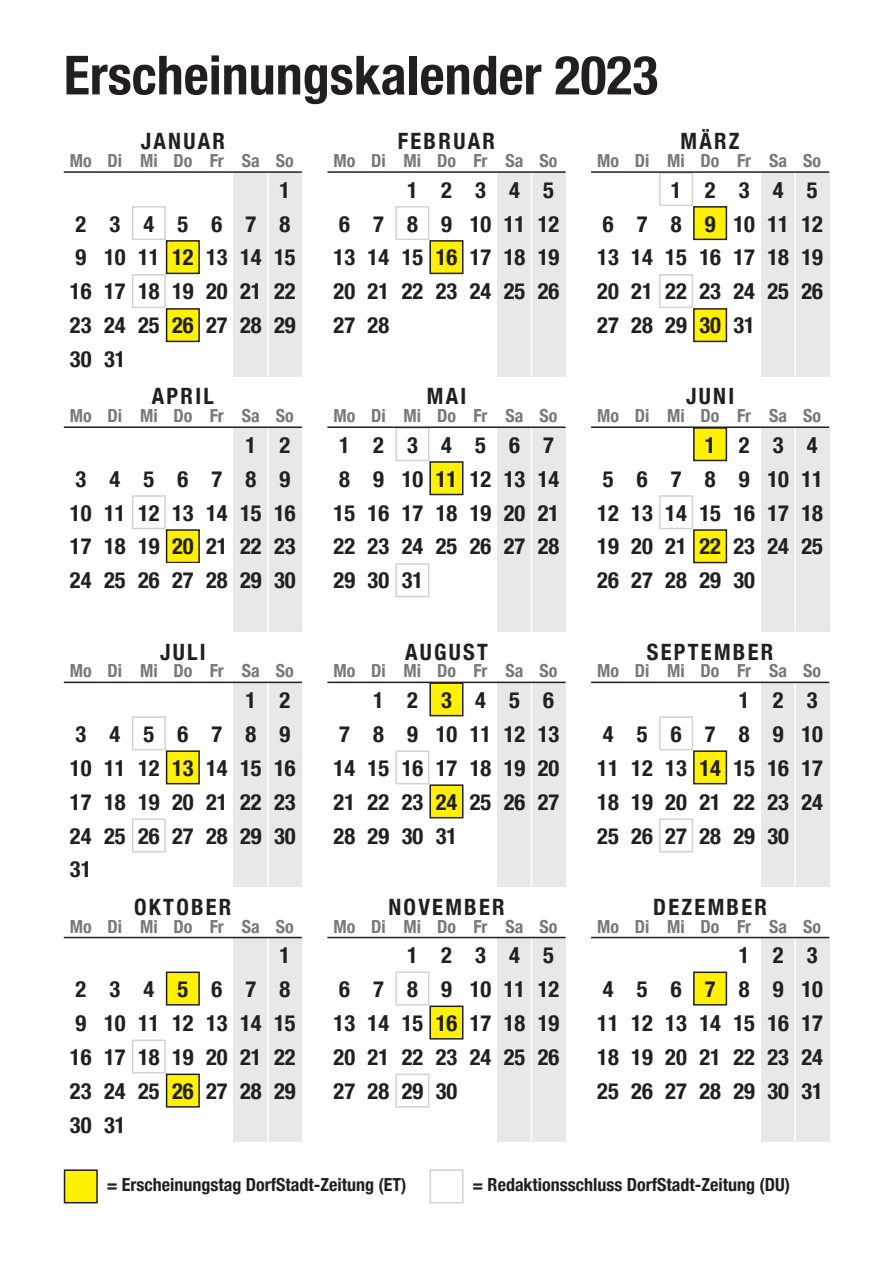
<style>
.page{position:relative;width:893px;height:1263px;background:#fff}
.page>*{position:absolute;margin:0;border:0;box-sizing:border-box;transform-origin:0 0}
.t1{font:700 condensed 54px "Helvetica Neue";color:#231f20}
.t2{font:700 condensed 22.5px/33.9px "Helvetica Neue";color:#231f20}
.t3{font:700 condensed 22.5px "Helvetica Neue";letter-spacing:.1em;color:#231f20}
.t4{font:700 condensed 18px "Helvetica Neue";color:#76787b}
.t5{font:700 condensed 18px "Helvetica Neue";color:#231f20}
</style>
<div class="page">
<div style="left:234px;top:172px;width:68px;height:204px;background:#e7e8e9"></div>
<div style="left:167px;top:241px;width:32px;height:32px;background:#fff101"></div>
<div style="left:166px;top:240px;width:34px;height:34px;border:2px solid #231f20"></div>
<div style="left:167px;top:309px;width:32px;height:32px;background:#fff101"></div>
<div style="left:166px;top:308px;width:34px;height:34px;border:2px solid #231f20"></div>
<svg style="left:132px;top:206px;width:35px;height:103px"></svg>
<hr style="left:267px;top:172px;width:2px;height:204px;background:#fff">
<hr style="left:64px;top:171px;width:238px;height:2px;background:#231f20">
<div style="left:497px;top:172px;width:69px;height:204px;background:#e7e8e9"></div>
<div style="left:430px;top:241px;width:33px;height:32px;background:#fff101"></div>
<div style="left:429px;top:240px;width:34px;height:34px;border:2px solid #231f20"></div>
<div style="left:395px;top:206px;width:34px;height:34px;border:2px solid #d1d2d4"></div>
<hr style="left:531px;top:172px;width:1px;height:204px;background:#fff">
<hr style="left:327px;top:171px;width:239px;height:2px;background:#231f20">
<div style="left:761px;top:172px;width:68px;height:204px;background:#e7e8e9"></div>
<div style="left:694px;top:207px;width:32px;height:32px;background:#fff101"></div>
<div style="left:693px;top:206px;width:34px;height:34px;border:2px solid #231f20"></div>
<div style="left:694px;top:309px;width:32px;height:32px;background:#fff101"></div>
<div style="left:693px;top:308px;width:34px;height:34px;border:2px solid #231f20"></div>
<svg style="left:659px;top:173px;width:35px;height:136px"></svg>
<hr style="left:794px;top:172px;width:2px;height:204px;background:#fff">
<hr style="left:591px;top:171px;width:238px;height:2px;background:#231f20">
<div style="left:234px;top:427px;width:68px;height:204px;background:#e7e8e9"></div>
<div style="left:167px;top:530px;width:32px;height:32px;background:#fff101"></div>
<div style="left:166px;top:529px;width:34px;height:34px;border:2px solid #231f20"></div>
<div style="left:132px;top:495px;width:34px;height:34px;border:2px solid #d1d2d4"></div>
<hr style="left:267px;top:427px;width:2px;height:204px;background:#fff">
<hr style="left:64px;top:426px;width:238px;height:2px;background:#231f20">
<div style="left:497px;top:427px;width:69px;height:204px;background:#e7e8e9"></div>
<div style="left:430px;top:462px;width:33px;height:32px;background:#fff101"></div>
<div style="left:429px;top:461px;width:34px;height:34px;border:2px solid #231f20"></div>
<svg style="left:395px;top:428px;width:35px;height:170px"></svg>
<hr style="left:531px;top:427px;width:1px;height:204px;background:#fff">
<hr style="left:327px;top:426px;width:239px;height:2px;background:#231f20">
<div style="left:761px;top:427px;width:68px;height:204px;background:#e7e8e9"></div>
<div style="left:694px;top:428px;width:32px;height:32px;background:#fff101"></div>
<div style="left:693px;top:427px;width:34px;height:34px;border:2px solid #231f20"></div>
<div style="left:694px;top:530px;width:32px;height:32px;background:#fff101"></div>
<div style="left:693px;top:529px;width:34px;height:34px;border:2px solid #231f20"></div>
<div style="left:659px;top:495px;width:34px;height:34px;border:2px solid #d1d2d4"></div>
<hr style="left:794px;top:427px;width:2px;height:204px;background:#fff">
<hr style="left:591px;top:426px;width:238px;height:2px;background:#231f20">
<div style="left:234px;top:682px;width:68px;height:204px;background:#e7e8e9"></div>
<div style="left:167px;top:751px;width:32px;height:33px;background:#fff101"></div>
<div style="left:166px;top:750px;width:34px;height:34px;border:2px solid #231f20"></div>
<svg style="left:132px;top:716px;width:35px;height:137px"></svg>
<hr style="left:267px;top:682px;width:2px;height:204px;background:#fff">
<hr style="left:64px;top:682px;width:238px;height:1px;background:#231f20">
<div style="left:497px;top:682px;width:69px;height:204px;background:#e7e8e9"></div>
<div style="left:430px;top:683px;width:33px;height:33px;background:#fff101"></div>
<div style="left:429px;top:682px;width:34px;height:34px;border:2px solid #231f20"></div>
<div style="left:430px;top:785px;width:33px;height:33px;background:#fff101"></div>
<div style="left:429px;top:784px;width:34px;height:34px;border:2px solid #231f20"></div>
<div style="left:395px;top:750px;width:34px;height:34px;border:2px solid #d1d2d4"></div>
<hr style="left:531px;top:682px;width:1px;height:204px;background:#fff">
<hr style="left:327px;top:682px;width:239px;height:1px;background:#231f20">
<div style="left:761px;top:682px;width:68px;height:204px;background:#e7e8e9"></div>
<div style="left:694px;top:751px;width:32px;height:33px;background:#fff101"></div>
<div style="left:693px;top:750px;width:34px;height:34px;border:2px solid #231f20"></div>
<svg style="left:659px;top:716px;width:35px;height:137px"></svg>
<hr style="left:794px;top:682px;width:2px;height:204px;background:#fff">
<hr style="left:591px;top:682px;width:238px;height:1px;background:#231f20">
<div style="left:234px;top:937px;width:68px;height:204px;background:#e7e8e9"></div>
<div style="left:167px;top:972px;width:32px;height:33px;background:#fff101"></div>
<div style="left:166px;top:971px;width:34px;height:34px;border:2px solid #231f20"></div>
<div style="left:167px;top:1074px;width:32px;height:33px;background:#fff101"></div>
<div style="left:166px;top:1073px;width:34px;height:34px;border:2px solid #231f20"></div>
<div style="left:132px;top:1039px;width:34px;height:34px;border:2px solid #d1d2d4"></div>
<hr style="left:267px;top:937px;width:2px;height:204px;background:#fff">
<hr style="left:64px;top:937px;width:238px;height:1px;background:#231f20">
<div style="left:497px;top:937px;width:69px;height:204px;background:#e7e8e9"></div>
<div style="left:430px;top:1006px;width:33px;height:33px;background:#fff101"></div>
<div style="left:429px;top:1005px;width:34px;height:34px;border:2px solid #231f20"></div>
<svg style="left:395px;top:971px;width:35px;height:137px"></svg>
<hr style="left:531px;top:937px;width:1px;height:204px;background:#fff">
<hr style="left:327px;top:937px;width:239px;height:1px;background:#231f20">
<div style="left:761px;top:937px;width:68px;height:204px;background:#e7e8e9"></div>
<div style="left:694px;top:972px;width:32px;height:33px;background:#fff101"></div>
<div style="left:693px;top:971px;width:34px;height:34px;border:2px solid #231f20"></div>
<hr style="left:794px;top:937px;width:2px;height:204px;background:#fff">
<hr style="left:591px;top:937px;width:238px;height:1px;background:#231f20">
<div style="left:65px;top:1170px;width:32px;height:33px;background:#fff101"></div>
<div style="left:64px;top:1169px;width:34px;height:34px;border:2px solid #231f20"></div>
<div style="left:429px;top:1169px;width:34px;height:34px;border:2px solid #d1d2d4"></div>
<h1 class="t1" style="left:64px;top:43px;width:596px">Erscheinungskalender 2023</h1>
<p class="t2" style="left:141px;top:124px;width:86px">JANUAR</p>
<p class="t3" style="left:398px;top:128px;width:99px">FEBRUAR</p>
<p class="t2" style="left:680px;top:124px;width:61px">MÄRZ</p>
<p class="t4" style="left:70px;top:150px;width:226px">Mo Di Mi Do Fr Sa So</p>
<p class="t4" style="left:333px;top:150px;width:226px">Mo Di Mi Do Fr Sa So</p>
<p class="t4" style="left:597px;top:150px;width:226px">Mo Di Mi Do Fr Sa So</p>
<p class="t2" style="left:70px;top:172px;width:227px;text-indent:209px">1<br>2345678<br>9 10 11 12 13 14 15<br>16 17 18 19 20 21 22<br>23 24 25 26 27 28 29<br>30 31</p>
<p class="t2" style="left:334px;top:172px;width:227px;text-indent:73px">12345<br>6 7 8 9 101112<br>13 14 15 16 17 18 19<br>20 21 22 23 24 25 26<br>27 28</p>
<p class="t2" style="left:597px;top:172px;width:227px;text-indent:73px">12345<br>6 7 8 9 101112<br>13 14 15 16 17 18 19<br>20 21 22 23 24 25 26<br>27 28 29 30 31</p>
<p class="t2" style="left:152px;top:379px;width:63px">APRIL</p>
<p class="t2" style="left:427px;top:379px;width:41px">MAI</p>
<p class="t2" style="left:686px;top:379px;width:49px">JUNI</p>
<p class="t4" style="left:70px;top:405px;width:226px">Mo Di Mi Do Fr Sa So</p>
<p class="t4" style="left:333px;top:405px;width:226px">Mo Di Mi Do Fr Sa So</p>
<p class="t4" style="left:597px;top:405px;width:226px">Mo Di Mi Do Fr Sa So</p>
<p class="t2" style="left:70px;top:427px;width:227px;text-indent:175px">1 2<br>3456789<br>10 11 12 13 14 15 16<br>17 18 19 20 21 22 23<br>24 25 26 27 28 29 30</p>
<p class="t2" style="left:334px;top:427px;width:227px">1234567<br>8 9 1011121314<br>15 16 17 18 19 20 21<br>22 23 24 25 26 27 28<br>29 30 31</p>
<p class="t2" style="left:597px;top:427px;width:227px;text-indent:107px">1234<br>5 6 7 8 91011<br>12 13 14 15 16 17 18<br>19 20 21 22 23 24 25<br>26 27 28 29 30</p>
<p class="t2" style="left:160px;top:634px;width:47px">JULI</p>
<p class="t2" style="left:405px;top:634px;width:84px">AUGUST</p>
<p class="t3" style="left:647px;top:638px;width:128px">SEPTEMBER</p>
<p class="t4" style="left:70px;top:660px;width:226px">Mo Di Mi Do Fr Sa So</p>
<p class="t4" style="left:333px;top:660px;width:226px">Mo Di Mi Do Fr Sa So</p>
<p class="t4" style="left:597px;top:660px;width:226px">Mo Di Mi Do Fr Sa So</p>
<p class="t2" style="left:70px;top:683px;width:227px;text-indent:175px">1 2<br>3456789<br>10 11 12 13 14 15 16<br>17 18 19 20 21 22 23<br>24 25 26 27 28 29 30<br>31</p>
<p class="t2" style="left:334px;top:683px;width:227px;text-indent:39px">123456<br>7 8 9 10111213<br>14 15 16 17 18 19 20<br>21 22 23 24 25 26 27<br>28 29 30 31</p>
<p class="t2" style="left:597px;top:683px;width:227px;text-indent:141px">123<br>45678910<br>11 12 13 14 15 16 17<br>18 19 20 21 22 23 24<br>25 26 27 28 29 30</p>
<p class="t3" style="left:134px;top:893px;width:99px">OKTOBER</p>
<p class="t3" style="left:388px;top:893px;width:118px">NOVEMBER</p>
<p class="t3" style="left:653px;top:893px;width:115px">DEZEMBER</p>
<p class="t4" style="left:70px;top:915px;width:226px">Mo Di Mi Do Fr Sa So</p>
<p class="t4" style="left:333px;top:915px;width:226px">Mo Di Mi Do Fr Sa So</p>
<p class="t4" style="left:597px;top:915px;width:226px">Mo Di Mi Do Fr Sa So</p>
<p class="t2" style="left:70px;top:938px;width:227px;text-indent:209px">1<br>2345678<br>9 10 11 12 13 14 15<br>16 17 18 19 20 21 22<br>23 24 25 26 27 28 29<br>30 31</p>
<p class="t2" style="left:334px;top:938px;width:227px;text-indent:73px">12345<br>6 7 8 9 101112<br>13 14 15 16 17 18 19<br>20 21 22 23 24 25 26<br>27 28 29 30</p>
<p class="t2" style="left:597px;top:938px;width:227px;text-indent:141px">123<br>45678910<br>11 12 13 14 15 16 17<br>18 19 20 21 22 23 24<br>25 26 27 28 29 30 31</p>
<p class="t5" style="left:107px;top:1173px;width:301px">= Erscheinungstag DorfStadt-Zeitung (ET)</p>
<p class="t5" style="left:472px;top:1173px;width:319px">= Redaktionsschluss DorfStadt-Zeitung (DU)</p>
</div>
